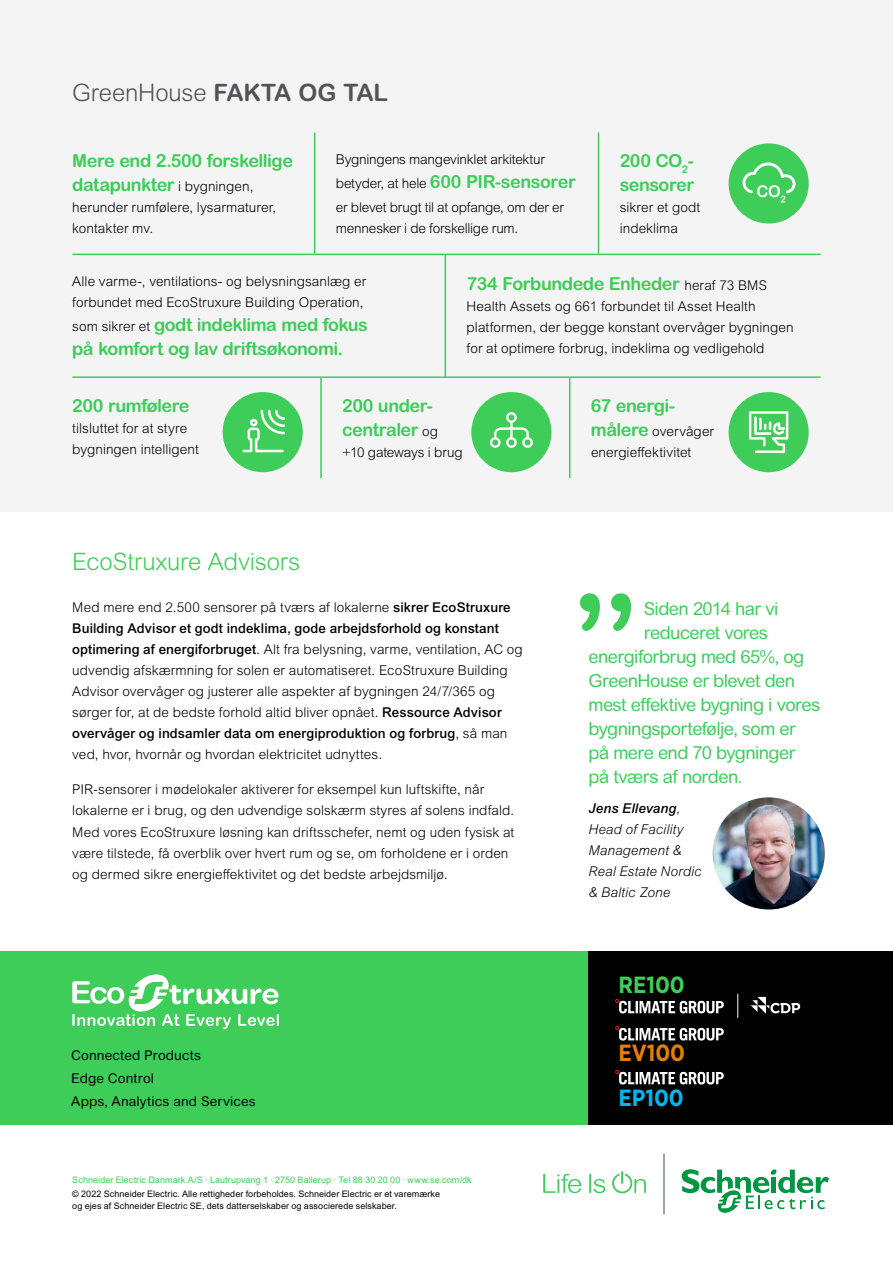
<style>
.page{position:relative;width:893px;height:1263px;background:#fff}
.page>*{position:absolute;margin:0;border:0;box-sizing:border-box;transform-origin:0 0}
.t1{font:300 24px "Arial Rounded MT Pro";letter-spacing:-.005em;color:#505456}
.t2{font:300 24px "Arial Rounded MT Pro";letter-spacing:-.01em;color:#3dcd58}
.t3{font:700 23.4px "Gotham Narrow";color:#3dcd58}
.t4{font:700 23.4px "Gotham Narrow";color:#e47f00}
.t5{font:700 23.4px "Gotham Narrow";color:#00b6ed}
.t6{font:700 18px/24px "Arial Rounded MT Pro";letter-spacing:-.025em;color:#3dcd58}
.t7{font:18px "Arial Rounded MT Pro";letter-spacing:-.03em;color:#3dcd58}
.t8{font:300 13.5px/21px "Arial MT Pro";letter-spacing:.005em;color:#000}
.t9{font:300 13.5px/21px "Arial MT Pro";letter-spacing:-.015em;color:#000}
.t10{font:italic 300 13.5px/21px "Arial MT Pro";letter-spacing:.005em;color:#000}
.t11{font:13.5px/22.5px "Arial Rounded MT Pro";letter-spacing:.01em;color:#000}
.t12{font:9px/12px "Arial MT Pro";letter-spacing:.01em;color:#000}
.t13{font:9px "Arial MT Pro";letter-spacing:.01em;color:#3dcd58}
.s1{font-weight:700}
.s2{font-family:"Arial MT Pro";font-weight:300;font-size:13.5px;color:#000}
.s3{font-weight:500}
.s4{font-family:"Arial Rounded MT Pro";font-weight:700;font-size:18px;color:#3dcd58}
</style>
<div class="page">
<div style="left:0;top:0;width:893px;height:511px;background:#f4f4f4"></div>
<div style="left:0;top:951px;width:893px;height:174px;background:#3dcd58"></div>
<div style="left:588px;top:951px;width:305px;height:174px;background:#000"></div>
<svg style="left:543px;top:1174px;width:38px;height:19px"></svg>
<svg style="left:589px;top:1174px;width:16px;height:19px"></svg>
<svg style="left:612px;top:1171px;width:34px;height:22px"></svg>
<svg style="left:682px;top:1169px;width:147px;height:44px"></svg>
<hr style="left:663px;top:1154px;width:1px;height:59px;background:#9fa4a9">
<svg style="left:580px;top:593px;width:51px;height:38px"></svg>
<img style="left:713px;top:797px;width:112px;height:112px;border-radius:56px">
<svg style="left:615px;top:999px;width:109px;height:14px"></svg>
<svg style="left:615px;top:1026px;width:109px;height:14px"></svg>
<svg style="left:615px;top:1070px;width:109px;height:14px"></svg>
<svg style="left:751px;top:997px;width:49px;height:17px"></svg>
<svg style="left:737px;top:994px;width:1px;height:24px"></svg>
<svg style="left:72px;top:974px;width:207px;height:55px"></svg>
<hr style="left:72px;top:376px;width:249px;height:2px;background:#3dcd58">
<hr style="left:321px;top:376px;width:249px;height:2px;background:#3dcd58">
<hr style="left:320px;top:378px;width:2px;height:100px;background:#3dcd58">
<hr style="left:570px;top:376px;width:251px;height:2px;background:#3dcd58">
<hr style="left:569px;top:378px;width:1px;height:100px;background:#3dcd58">
<hr style="left:314px;top:133px;width:1px;height:121px;background:#3dcd58">
<hr style="left:598px;top:133px;width:1px;height:121px;background:#3dcd58">
<hr style="left:72px;top:254px;width:243px;height:1px;background:#3dcd58">
<hr style="left:315px;top:254px;width:283px;height:1px;background:#3dcd58">
<hr style="left:598px;top:254px;width:223px;height:1px;background:#3dcd58">
<hr style="left:445px;top:255px;width:1px;height:121px;background:#3dcd58">
<div style="left:729px;top:143px;width:80px;height:81px;background:#3dcd58;border-radius:50%"></div>
<svg style="left:742px;top:162px;width:53px;height:41px"></svg>
<div style="left:729px;top:392px;width:80px;height:80px;background:#3dcd58;border-radius:50%"></div>
<div style="left:471px;top:392px;width:80px;height:80px;background:#3dcd58;border-radius:50%"></div>
<div style="left:223px;top:392px;width:80px;height:80px;background:#3dcd58;border-radius:50%"></div>
<svg style="left:749px;top:411px;width:39px;height:42px"></svg>
<svg style="left:490px;top:412px;width:43px;height:36px"></svg>
<svg style="left:242px;top:410px;width:43px;height:42px"></svg>
<h1 class="t1" style="left:72px;top:78px;width:317px">GreenHouse <span class="s1">FAKTA OG TAL</span></h1>
<h3 class="t6" style="left:72px;top:149px;width:222px">Mere end 2.500 forskellige datapunkter <span class="s2">i bygningen,</span></h3>
<p class="t8" style="left:72px;top:197px;width:205px">herunder rumfølere, lysarmaturer, kontakter mv.</p>
<p class="t9" style="left:336px;top:149px;width:211px">Bygningens mangevinklet arkitektur</p>
<h3 class="t6" style="left:336px;top:170px;width:242px"><span class="s2">betyder, at hele</span> 600 PIR-sensorer</h3>
<p class="t9" style="left:336px;top:197px;width:230px">er blevet brugt til at opfange, om der er mennesker i de forskellige rum.</p>
<h3 class="t6" style="left:620px;top:149px;width:76px">200 CO<sub>2</sub>- sensorer</h3>
<p class="t8" style="left:620px;top:197px;width:82px">sikrer et godt indeklima</p>
<p class="t8" style="left:72px;top:271px;width:296px">Alle varme-, ventilations- og belysningsanlæg er forbundet med EcoStruxure Building Operation,</p>
<h3 class="t6" style="left:72px;top:313px;width:297px"><span class="s2">som sikrer et</span> godt indeklima med fokus på komfort og lav driftsøkonomi.</h3>
<h3 class="t6" style="left:467px;top:272px;width:302px">734 Forbundede Enheder <span class="s2">heraf 73 BMS</span></h3>
<p class="t8" style="left:467px;top:296px;width:328px">Health Assets og 661 forbundet til Asset Health platformen, der begge konstant overvåger bygningen for at optimere forbrug, indeklima og vedligehold</p>
<h3 class="t6" style="left:72px;top:394px;width:119px">200 rumfølere</h3>
<p class="t8" style="left:72px;top:418px;width:128px">tilsluttet for at styre bygningen intelligent</p>
<h3 class="t6" style="left:342px;top:394px;width:97px">200 under&shy;centraler <span class="s2">og</span></h3>
<p class="t8" style="left:342px;top:442px;width:122px">+10 gateways i brug</p>
<h1 class="t2" style="left:72px;top:547px;width:229px">EcoStruxure Advisors</h1>
<p class="t8" style="left:72px;top:597px;width:452px">Med mere end 2.500 sensorer på tværs af lokalerne <span class="s3">sikrer EcoStruxure Building Advisor et godt indeklima, gode arbejdsforhold og konstant optimering af energiforbruget</span>. Alt fra belysning, varme, ventilation, AC og udvendig afskærmning for solen er automatiseret. EcoStruxure Building Advisor overvåger og justerer alle aspekter af bygningen 24/7/365 og sørger for, at de bedste forhold altid bliver opnået. <span class="s3">Ressource Advisor overvåger og indsamler data om energiproduktion og forbrug</span>, så man ved, hvor, hvornår og hvordan elektricitet udnyttes.</p>
<p class="t8" style="left:72px;top:779px;width:443px">PIR-sensorer i mødelokaler aktiverer for eksempel kun luftskifte, når lokalerne er i brug, og den udvendige solskærm styres af solens indfald.<br>Med vores EcoStruxure løsning kan driftsschefer, nemt og uden fysisk at være tilstede, få overblik over hvert rum og se, om forholdene er i orden og dermed sikre energieffektivitet og det bedste arbejdsmiljø.</p>
<p class="t11" style="left:71px;top:1045px;width:186px">Connected Products<br>Edge Control<br>Apps, Analytics and Services</p>
<p class="t13" style="left:72px;top:1174px;width:401px">Schneider Electric Danmark A/S · Lautrupvang 1 · 2750 Ballerup · Tel 88 30 20 00 · www.se.com/dk</p>
<p class="t12" style="left:72px;top:1188px;width:369px">© 2022 Schneider Electric. Alle rettigheder forbeholdes. Schneider Electric er et varemærke og ejes af Schneider Electric SE, dets datterselskaber og associerede selskaber.</p>
<h3 class="t6" style="left:591px;top:394px;width:86px">67 energi-</h3>
<p class="t8" style="left:591px;top:421px;width:125px"><span class="s4">målere</span> overvåger energieffektivitet</p>
<h3 class="t7" style="left:644px;top:598px;width:136px">Siden 2014 har vi</h3>
<h3 class="t7" style="left:644px;top:622px;width:126px">reduceret vores</h3>
<h3 class="t7" style="left:588px;top:646px;width:217px">energiforbrug med 65%, og</h3>
<h3 class="t7" style="left:588px;top:670px;width:208px">GreenHouse er blevet den</h3>
<h3 class="t7" style="left:588px;top:694px;width:233px">mest effektive bygning i vores</h3>
<h3 class="t7" style="left:588px;top:718px;width:209px">bygningsportefølje, som er</h3>
<h3 class="t7" style="left:588px;top:742px;width:208px">på mere end 70 bygninger</h3>
<h3 class="t7" style="left:588px;top:766px;width:155px">på tværs af norden.</h3>
<p class="t10" style="left:588px;top:798px;width:115px"><span class="s3">Jens Ellevang</span>,<br>Head of Facility<br>Management &amp;<br>Real Estate Nordic &amp; Baltic Zone</p>
<h2 class="t3" style="left:618px;top:970px;width:68px">RE100</h2>
<h2 class="t4" style="left:618px;top:1038px;width:68px">EV100</h2>
<h2 class="t5" style="left:618px;top:1082px;width:67px">EP100</h2>
</div>
